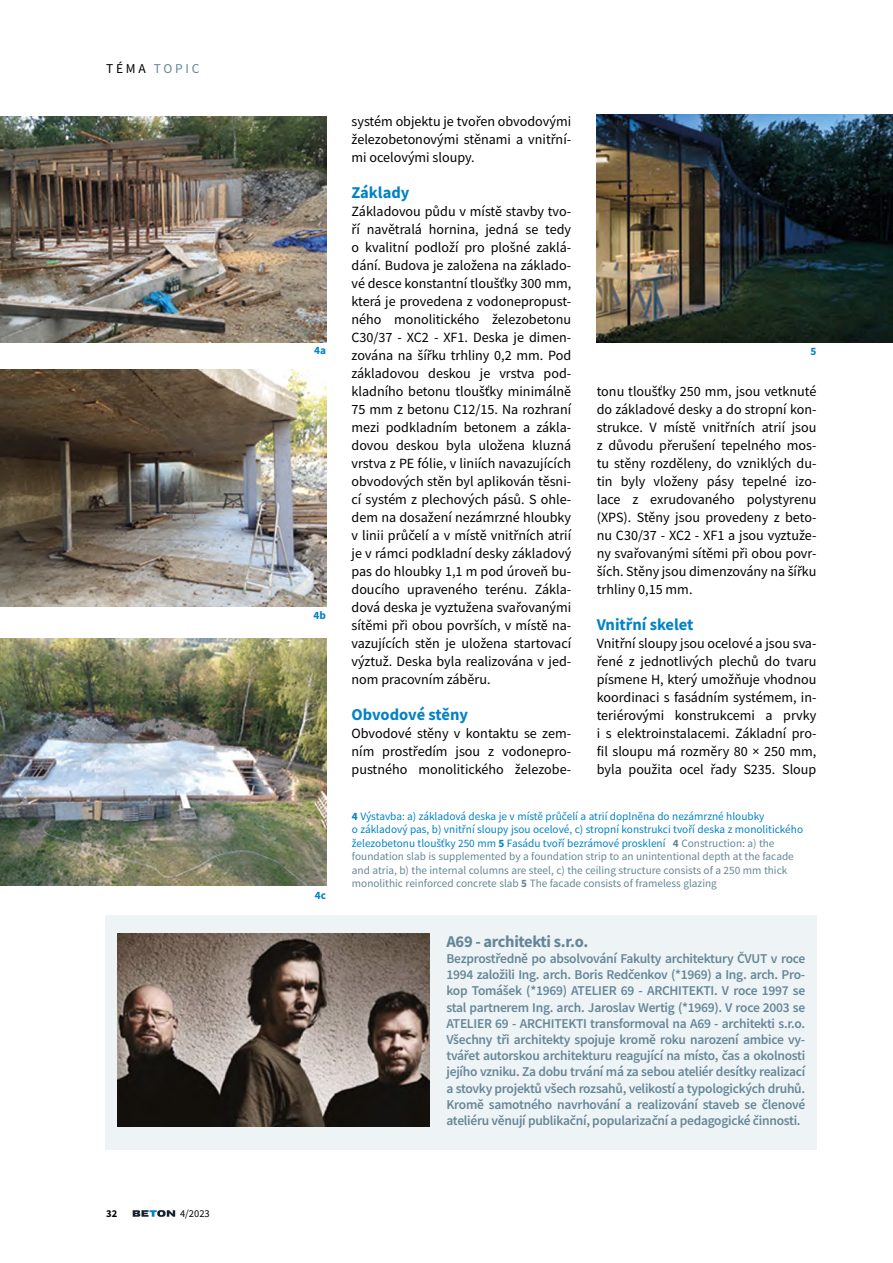
<style>
.page{position:relative;width:893px;height:1263px;background:#fff}
.page>*{position:absolute;margin:0;border:0;box-sizing:border-box;transform-origin:0 0}
.t1{font:700 16.5px "Source Sans Pro";color:#0083c5}
.t2{font:700 16.5px "Source Sans Pro";letter-spacing:-.02em;color:#648798}
.t3{font:14.1px/18px "Source Sans Pro";color:#000;text-align:justify}
.t4{font:600 13.5px/16.2px "Source Sans Pro";letter-spacing:-.02em;color:#648798;text-align:justify}
.t5{font:13.5px "Source Sans Pro";letter-spacing:.2em;color:#648798}
.t6{font:11.25px/13.5px "Source Sans Pro";color:#648798}
.t7{font:700 11.25px "Source Sans Pro";color:#0083c5}
.t8{font:10.5px "Source Sans Pro";color:#000}
.t9{font:700 10.5px "Source Sans Pro";color:#000}
.s1{color:#000}
.s2{font-weight:700;color:#0083c5}
.s3{color:#0083c5}
.s4{font-weight:700}
</style>
<div class="page">
<svg style="left:133px;top:1210px;width:42px;height:7px"></svg>
<img style="left:597px;top:114px;width:296px;height:229px">
<img style="left:0;top:117px;width:326px;height:226px">
<img style="left:0;top:370px;width:326px;height:237px">
<img style="left:0;top:639px;width:326px;height:247px">
<div style="left:106px;top:915px;width:711px;height:235px;background:#eef3f6"></div>
<img style="left:117px;top:933px;width:312px;height:193px">
<p class="t5" style="left:106px;top:60px;width:95px"><span class="s1">TÉMA</span> TOPIC</p>
<p class="t9" style="left:106px;top:1206px;width:13px">32</p>
<p class="t8" style="left:180px;top:1207px;width:31px">4/2023</p>
<p class="t3" style="left:351px;top:112px;width:221px">systém objektu je tvořen obvodovými železobetonovými stěnami a vnitřní&shy;mi ocelovými sloupy.</p>
<p class="t1" style="left:351px;top:181px;width:59px">Základy</p>
<p class="t3" style="left:351px;top:202px;width:221px">Základovou půdu v místě stavby tvo&shy;ří navětralá hornina, jedná se tedy o kvalitní podloží pro plošné zaklá&shy;dání. Budova je založena na základo&shy;vé desce konstantní tloušťky 300 mm, která je provedena z vodonepropust&shy;ného monolitického železobetonu C30/37 - XC2 - XF1. Deska je dimen&shy;zována na šířku trhliny 0,2 mm. Pod základovou deskou je vrstva pod&shy;kladního betonu tloušťky minimálně 75 mm z betonu C12/15. Na rozhraní mezi podkladním betonem a zákla&shy;dovou deskou byla uložena kluzná vrstva z PE fólie, v liniích navazujících obvodových stěn byl aplikován těsni&shy;cí systém z plechových pásů. S ohle&shy;dem na dosažení nezámrzné hloubky v linii průčelí a v místě vnitřních atrií je v rámci podkladní desky základový pas do hloubky 1,1 m pod úroveň bu&shy;doucího upraveného terénu. Zákla&shy;dová deska je vyztužena svařovanými sítěmi při obou površích, v místě na&shy;vazujících stěn je uložena startovací výztuž. Deska byla realizována v jed&shy;nom pracovním záběru.</p>
<p class="t1" style="left:351px;top:703px;width:118px">Obvodové stěny</p>
<p class="t3" style="left:351px;top:724px;width:221px">Obvodové stěny v kontaktu se zem&shy;ním prostředím jsou z vodonepro&shy;pustného monolitického železobe-</p>
<p class="t7" style="left:314px;top:342px;width:13px">4a</p>
<p class="t7" style="left:810px;top:344px;width:7px">5</p>
<p class="t3" style="left:597px;top:382px;width:221px">tonu tloušťky 250 mm, jsou vetknuté do základové desky a do stropní kon&shy;strukce. V místě vnitřních atrií jsou z důvodu přerušení tepelného mos&shy;tu stěny rozděleny, do vzniklých du&shy;tin byly vloženy pásy tepelné izo&shy;lace z exrudovaného polystyrenu (XPS). Stěny jsou provedeny z beto&shy;nu C30/37 - XC2 - XF1 a jsou vyztuže&shy;ny svařovanými sítěmi při obou povr&shy;ších. Stěny jsou dimenzovány na šířku trhliny 0,15 mm.</p>
<p class="t1" style="left:597px;top:613px;width:98px">Vnitřní skelet</p>
<p class="t3" style="left:597px;top:634px;width:221px">Vnitřní sloupy jsou ocelové a jsou sva&shy;řené z jednotlivých plechů do tvaru písmene H, který umožňuje vhodnou koordinaci s fasádním systémem, in&shy;teriérovými konstrukcemi a prvky i s elektroinstalacemi. Základní pro&shy;fil sloupu má rozměry 80 × 250 mm, byla použita ocel řady S235. Sloup</p>
<p class="t6" style="left:352px;top:809px;width:453px"><span class="s2">4</span> <span class="s3">Výstavba: a) základová deska je v místě průčelí a atrií doplněna do nezámrzné hloubky<br>o základový pas, b) vnitřní sloupy jsou ocelové, c) stropní konstrukci tvoří deska z monolitického železobetonu tloušťky 250 mm</span> <span class="s2">5</span> <span class="s3">Fasádu tvoří bezrámové prosklení</span> <span class="s4">4</span> Construction: a) the foundation slab is supplemented by a foundation strip to an unintentional depth at the facade and atria, b) the internal columns are steel, c) the ceiling structure consists of a 250 mm thick monolithic reinforced concrete slab <span class="s4">5</span> The facade consists of frameless glazing</p>
<p class="t7" style="left:314px;top:608px;width:14px">4b</p>
<p class="t7" style="left:315px;top:888px;width:13px">4c</p>
<p class="t2" style="left:446px;top:930px;width:143px">A69 - architekti s.r.o.</p>
<p class="t4" style="left:446px;top:950px;width:360px">Bezprostředně po absolvování Fakulty architektury ČVUT v roce 1994 založili Ing. arch. Boris Redčenkov (*1969) a Ing. arch. Pro&shy;kop Tomášek (*1969) ATELIER 69 - ARCHITEKTI. V roce 1997 se stal partnerem Ing. arch. Jaroslav Wertig (*1969). V roce 2003 se ATELIER 69 - ARCHITEKTI transformoval na A69 - architekti s.r.o.<br>Všechny tři architekty spojuje kromě roku narození ambice vy&shy;tvářet autorskou architekturu reagující na místo, čas a okolnosti jejího vzniku. Za dobu trvání má za sebou ateliér desítky realizací a stovky projektů všech rozsahů, velikostí a typologických druhů.<br>Kromě samotného navrhování a realizování staveb se členové ateliéru věnují publikační, popularizační a pedagogické činnosti.</p>
</div>
